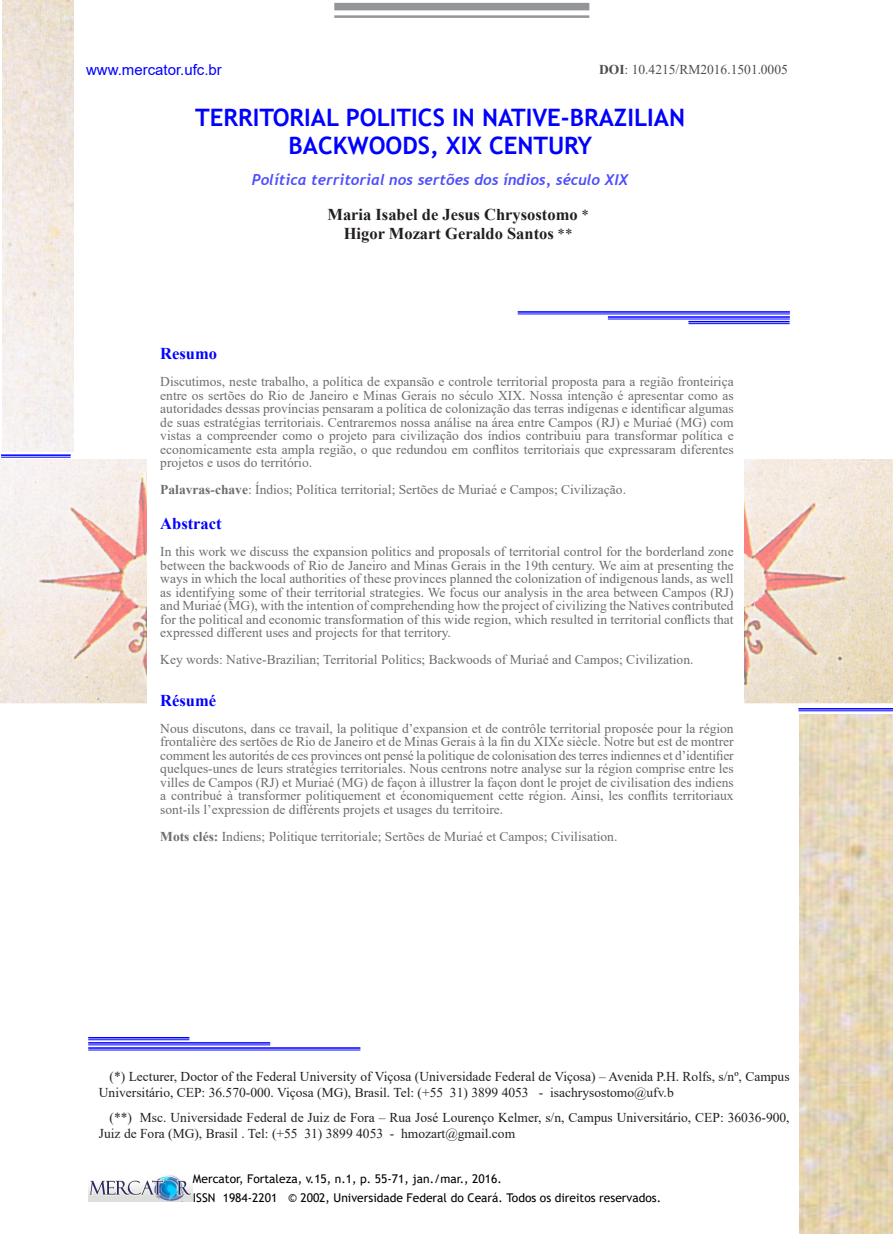
<style>
.page{position:relative;width:893px;height:1234px;background:#fff}
.page>*{position:absolute;margin:0;border:0;box-sizing:border-box;transform-origin:0 0}
.TÍTULO{font:700 24px/28.8px "Trebuchet MS";color:#00f;text-align:center}
.t1{font:700 16.5px "Times New Roman";color:#231f20}
.RESUMO{font:700 16.5px "Times New Roman";color:#00f}
.SUBTÍTULO_2{font:italic 700 15px "Trebuchet";color:#4d4dff}
.t2{font:15px "Arial";color:#00f}
.RESUMO-2{font:13.5px/13.5px "Times New Roman";color:#6c6d70;text-align:justify}
.NOTAS_NO_FIM_DO_TEXT{font:13.5px/16.2px "Times New Roman";color:#231f20}
.RESUMO-3{font:13.5px "Times New Roman";color:#4d4d4d}
.t3{font:12px/18.9px "Trebuchet MS";color:#000}
.s1{font-weight:700}
.s2{font-weight:400;font-size:15px}
</style>
<div class="page">
<img style="left:88px;top:1174px;width:105px;height:27px">
<img style="left:744px;top:459px;width:149px;height:244px">
<img style="left:0;top:459px;width:146px;height:244px">
<img style="left:2px;top:0;width:71px;height:451px">
<hr style="left:1px;top:454px;width:70px;height:2px;background:#00f">
<hr style="left:1px;top:457px;width:70px;height:1px;background:#00f">
<hr style="left:798px;top:708px;width:95px;height:1px;background:#00f">
<hr style="left:798px;top:710px;width:95px;height:1px;background:#00f">
<img style="left:799px;top:714px;width:94px;height:519px">
<div style="left:334px;top:3px;width:255px;height:7px;background:#939598"></div>
<hr style="left:334px;top:15px;width:255px;height:3px;background:#939598">
<hr style="left:518px;top:311px;width:272px;height:1px;background:#00f">
<hr style="left:518px;top:313px;width:272px;height:1px;background:#00f">
<hr style="left:608px;top:316px;width:182px;height:2px;background:#00f">
<hr style="left:608px;top:319px;width:182px;height:1px;background:#00f">
<hr style="left:688px;top:321px;width:102px;height:1px;background:#00f">
<hr style="left:688px;top:323px;width:102px;height:1px;background:#00f">
<hr style="left:88px;top:1046px;width:272px;height:2px;background:#00f">
<hr style="left:88px;top:1049px;width:272px;height:1px;background:#00f">
<hr style="left:88px;top:1041px;width:182px;height:2px;background:#00f">
<hr style="left:88px;top:1044px;width:182px;height:1px;background:#00f">
<hr style="left:88px;top:1036px;width:101px;height:2px;background:#00f">
<hr style="left:88px;top:1039px;width:101px;height:1px;background:#00f">
<p class="t2" style="left:86px;top:59px;width:137px">www.mercator.ufc.br</p>
<p class="RESUMO-3" style="left:599px;top:60px;width:190px"><span class="s1">DOI</span>: 10.4215/RM2016.1501. 0005</p>
<p class="TÍTULO" style="left:195px;top:103px;width:492px">TERRITORIAL POLITICS IN NATIVE-BRAZILIAN<br>BACKWOODS, XIX CENTURY</p>
<p class="SUBTÍTULO_2" style="left:252px;top:170px;width:378px">Política territorial nos sertões dos índios, século XIX</p>
<p class="t1" style="left:327px;top:202px;width:263px">Maria Isabel de Jesus Chrysostomo <span class="s2">*</span></p>
<p class="t1" style="left:344px;top:222px;width:230px">Higor Mozart Geraldo Santos <span class="s2">**</span></p>
<p class="RESUMO" style="left:160px;top:341px;width:58px">Resumo</p>
<p class="RESUMO-2" style="left:160px;top:374px;width:575px">Discutimos, neste trabalho, a política de expansão e controle territorial proposta para a região fronteiriça entre os sertões do Rio de Janeiro e Minas Gerais no século XIX. Nossa intenção é apresentar como as autoridades dessas províncias pensaram a política de colonização das terras indígenas e identificar algumas de suas estratégias territoriais. Centraremos nossa análise na área entre Campos (RJ) e Muriaé (MG) com vistas a compreender como o projeto para civilização dos índios contribuiu para transformar política e economicamente esta ampla região, o que redundou em conflitos territoriais que expressaram diferentes projetos e usos do território.</p>
<p class="RESUMO-2" style="left:160px;top:482px;width:467px"><span class="s1">Palavras-chave</span>: Índios; Política territorial; Sertões de Muriaé e Campos; Civilização.</p>
<p class="RESUMO" style="left:160px;top:511px;width:63px">Abstract</p>
<p class="RESUMO-2" style="left:160px;top:544px;width:575px">In this work we discuss the expansion politics and proposals of territorial control for the borderland zone between the backwoods of Rio de Janeiro and Minas Gerais in the 19th century. We aim at presenting the ways in which the local authorities of these provinces planned the colonization of indigenous lands, as well as identifying some of their territorial strategies. We focus our analysis in the area between Campos (RJ) and Muriaé (MG), with the intention of comprehending how the project of civilizing the Natives contributed for the political and economic transformation of this wide region, which resulted in territorial conflicts that expressed different uses and projects for that territory.</p>
<p class="RESUMO-2" style="left:160px;top:652px;width:535px">Key words: Native-Brazilian; Territorial Politics; Backwoods of Muriaé and Campos; Civilization.</p>
<p class="RESUMO" style="left:160px;top:688px;width:57px">Résumé</p>
<p class="RESUMO-2" style="left:160px;top:721px;width:575px">Nous discutons, dans ce travail, la politique d’expansion et de contrôle territorial proposée pour la région frontalière des sertões de Rio de Janeiro et de Minas Gerais à la fin du XIXe siècle. Notre but est de montrer comment les autorités de ces provinces ont pensé la politique de colonisation des terres indiennes et d’identifier quelques-unes de leurs stratégies territoriales. Nous centrons notre analyse sur la région comprise entre les villes de Campos (RJ) et Muriaé (MG) de façon à illustrer la façon dont le projet de civilisation des indiens a contribué à transformer politiquement et économiquement cette région. Ainsi, les conflits territoriaux sont-ils l’expression de différents projets et usages du territoire.</p>
<p class="RESUMO-2" style="left:160px;top:829px;width:459px"><span class="s1">Mots clés:</span> Indiens; Politique territoriale; Sertões de Muriaé et Campos; Civilisation.</p>
<p class="NOTAS_NO_FIM_DO_TEXT" style="left:99px;top:1067px;width:692px;text-indent:11px">(*) Lecturer, Doctor of the Federal University of Viçosa (Universidade Federal de Viçosa) – Avenida P.H. Rolfs, s/nº, Campus<br>Universitário, CEP: 36.570-000. Viçosa (MG), Brasil. Tel: (+55 31) 3899 4053 - isachrysostomo@ufv.b</p>
<p class="NOTAS_NO_FIM_DO_TEXT" style="left:99px;top:1108px;width:692px;text-indent:11px">(**) Msc. Universidade Federal de Juiz de Fora – Rua José Lourenço Kelmer, s/n, Campus Universitário, CEP: 36036-900,<br>Juiz de Fora (MG), Brasil . Tel: (+55 31) 3899 4053 - hmozart@gmail.com</p>
<p class="t3" style="left:193px;top:1169px;width:470px">Mercator, Fortaleza, v.15, n.1, p. 55-71, jan./mar., 2016.<br>ISSN 1984-2201 © 2002, Universidade Federal do Ceará. Todos os direitos reservados.</p>
</div>
